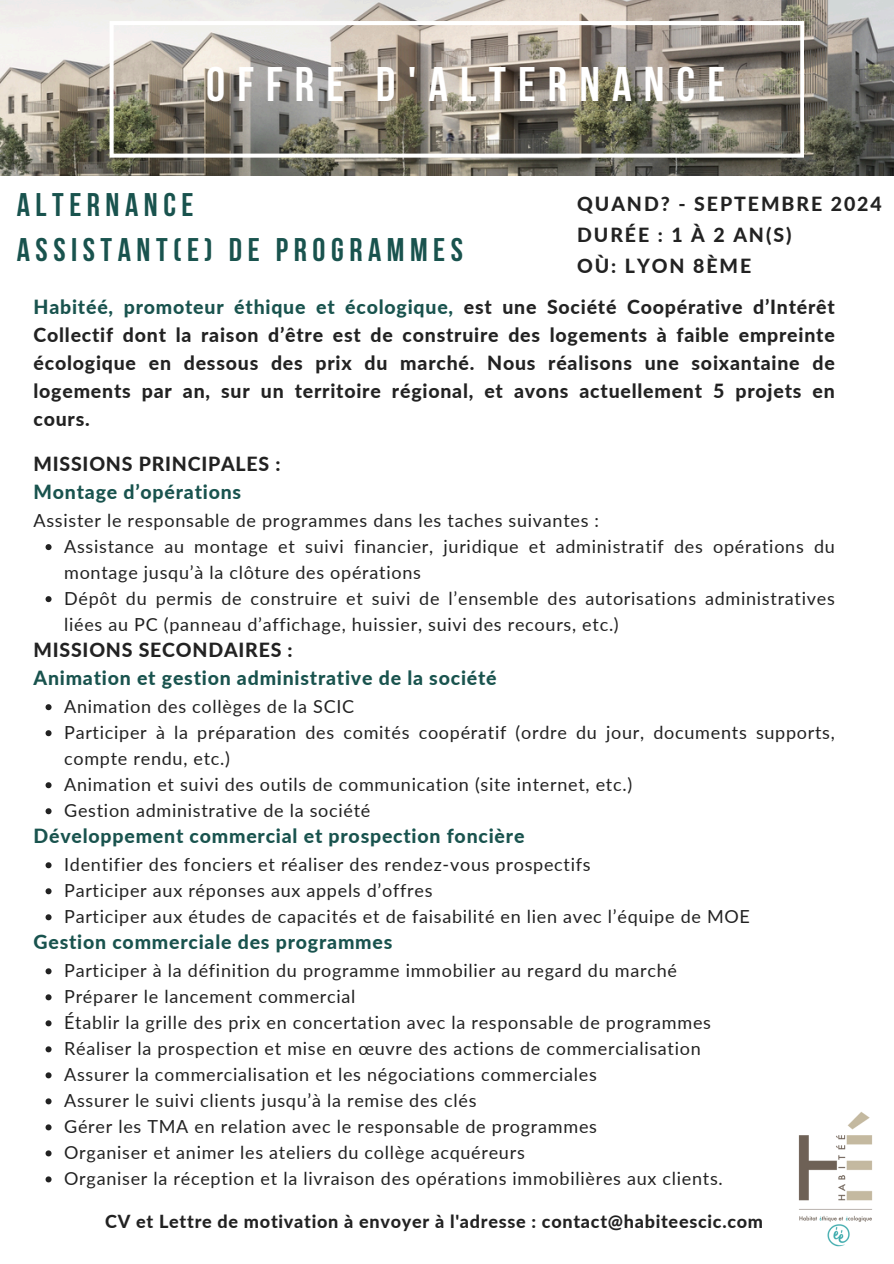
<style>
.page{position:relative;width:894px;height:1264px;background:#fff}
.page>*{position:absolute;margin:0;border:0;box-sizing:border-box;transform-origin:0 0}
.t1{font:700 48.3px "Bebas Neue";letter-spacing:.25em;color:#fff}
.t2{font:700 32.55px/44.5px "Bebas Neue";letter-spacing:.17em;color:#19534e}
.t3{font:800 19.5px/28px "Lato";letter-spacing:.04em;color:#222;text-align:justify}
.t4{font:800 19.5px/28px "Lato";letter-spacing:.04em;color:#19534e}
.t5{font:800 19.5px/31.3px "Lato";letter-spacing:.1em;color:#222}
.t6{font:18px/26px "Lato";letter-spacing:.04em;color:#222}
.t7{font:800 18px "Lato";letter-spacing:.04em;color:#222}
.s1{color:#19534e}
.s2{color:#222}
</style>
<div class="page">
<img style="left:0;top:0;width:893px;height:176px">
<svg style="left:109px;top:21px;width:695px;height:137px;background:#9b958a"></svg>
<svg style="left:46px;top:544px;width:6px;height:6px"></svg>
<svg style="left:46px;top:596px;width:6px;height:6px"></svg>
<svg style="left:46px;top:704px;width:6px;height:6px"></svg>
<svg style="left:46px;top:730px;width:6px;height:6px"></svg>
<svg style="left:46px;top:782px;width:6px;height:6px"></svg>
<svg style="left:46px;top:808px;width:6px;height:6px"></svg>
<svg style="left:46px;top:862px;width:6px;height:6px"></svg>
<svg style="left:46px;top:888px;width:6px;height:6px"></svg>
<svg style="left:46px;top:914px;width:6px;height:6px"></svg>
<svg style="left:46px;top:968px;width:6px;height:6px"></svg>
<svg style="left:46px;top:994px;width:6px;height:6px"></svg>
<svg style="left:46px;top:1020px;width:6px;height:6px"></svg>
<svg style="left:46px;top:1046px;width:6px;height:6px"></svg>
<svg style="left:46px;top:1072px;width:6px;height:6px"></svg>
<svg style="left:46px;top:1098px;width:6px;height:6px"></svg>
<svg style="left:46px;top:1124px;width:6px;height:6px"></svg>
<svg style="left:46px;top:1150px;width:6px;height:6px"></svg>
<svg style="left:46px;top:1176px;width:6px;height:6px"></svg>
<img style="left:798px;top:1112px;width:75px;height:135px">
<p class="t1" style="left:206px;top:64px;width:520px">OFFRE D'ALTERNANCE</p>
<h1 class="t2" style="left:17px;top:186px;width:447px">ALTERNANCE<br>ASSISTANT(E) DE PROGRAMMES</h1>
<h2 class="t3" style="left:34px;top:292px;width:802px"><span class="s1">Habitéé, promoteur éthique et écologique,</span> est une Société Coopérative d’Intérêt Collectif dont la raison d’être est de construire des logements à faible empreinte écologique en dessous des prix du marché. Nous réalisons une soixantaine de logements par an, sur un territoire régional, et avons actuellement 5 projets en cours.</h2>
<h3 class="t3" style="left:34px;top:449px;width:248px">MISSIONS PRINCIPALES :</h3>
<h4 class="t4" style="left:34px;top:477px;width:209px">Montage d’opérations</h4>
<p class="t6" style="left:34px;top:507px;width:567px">Assister le responsable de programmes dans les taches suivantes :</p>
<p class="t6" style="left:64px;top:533px;width:772px">Assistance au montage et suivi financier, juridique et administratif des opérations du montage jusqu’à la clôture des opérations</p>
<p class="t6" style="left:64px;top:585px;width:772px">Dépôt du permis de construire et suivi de l’ensemble des autorisations administratives liées au PC (panneau d’affichage, huissier, suivi des recours, etc.)</p>
<p class="t4" style="left:34px;top:635px;width:464px"><span class="s2">MISSIONS SECONDAIRES :<br></span>Animation et gestion administrative de la société</p>
<p class="t6" style="left:64px;top:693px;width:291px">Animation des collèges de la SCIC</p>
<h4 class="t6" style="left:64px;top:719px;width:772px">Participer à la préparation des comités coopératif (ordre du jour, documents supports, compte rendu, etc.)</h4>
<p class="t6" style="left:64px;top:771px;width:569px">Animation et suivi des outils de communication (site internet, etc.)</p>
<p class="t6" style="left:64px;top:797px;width:308px">Gestion administrative de la société</p>
<p class="t4" style="left:34px;top:821px;width:492px">Développement commercial et prospection foncière</p>
<p class="t6" style="left:64px;top:851px;width:528px">Identifier des fonciers et réaliser des rendez-vous prospectifs</p>
<h4 class="t6" style="left:64px;top:877px;width:370px">Participer aux réponses aux appels d’offres</h4>
<p class="t6" style="left:64px;top:903px;width:687px">Participer aux études de capacités et de faisabilité en lien avec l’équipe de MOE</p>
<p class="t4" style="left:34px;top:927px;width:360px">Gestion commerciale des programmes</p>
<p class="t6" style="left:64px;top:957px;width:614px">Participer à la définition du programme immobilier au regard du marché</p>
<h4 class="t6" style="left:64px;top:983px;width:293px">Préparer le lancement commercial</h4>
<p class="t6" style="left:64px;top:1009px;width:648px">Établir la grille des prix en concertation avec la responsable de programmes</p>
<p class="t6" style="left:64px;top:1035px;width:638px">Réaliser la prospection et mise en œuvre des actions de commercialisation</p>
<p class="t6" style="left:64px;top:1061px;width:534px">Assurer la commercialisation et les négociations commerciales</p>
<p class="t6" style="left:64px;top:1087px;width:414px">Assurer le suivi clients jusqu’à la remise des clés</p>
<p class="t6" style="left:64px;top:1113px;width:534px">Gérer les TMA en relation avec le responsable de programmes</p>
<p class="t6" style="left:64px;top:1139px;width:462px">Organiser et animer les ateliers du collège acquéreurs</p>
<p class="t6" style="left:64px;top:1165px;width:660px">Organiser la réception et la livraison des opérations immobilières aux clients.</p>
<p class="t7" style="left:105px;top:1210px;width:659px">CV et Lettre de motivation à envoyer à l'adresse : contact@habiteescic.com</p>
<h4 class="t5" style="left:577px;top:187px;width:306px">QUAND? - SEPTEMBRE 2024<br>DURÉE : 1 À 2 AN(S)<br>OÙ: LYON 8ÈME</h4>
</div>
